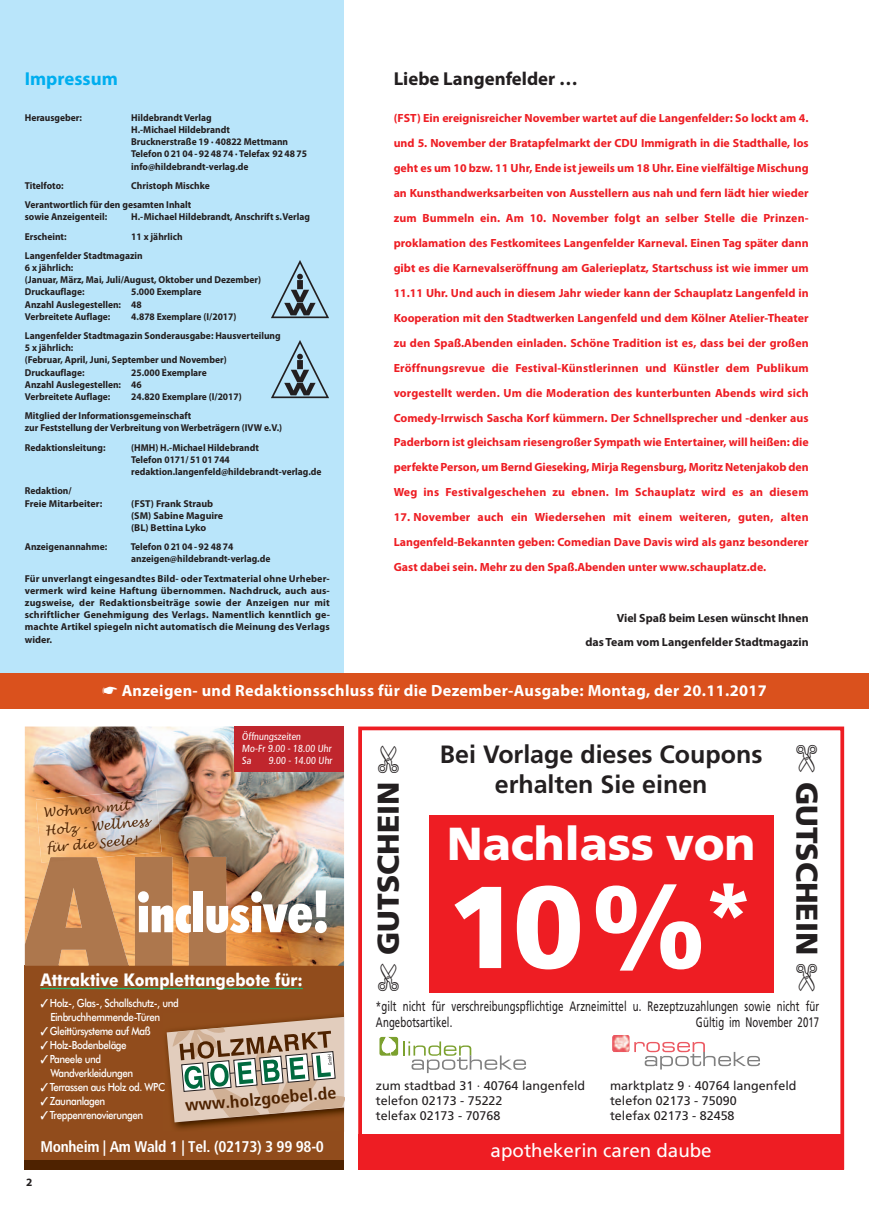
<style>
.page{position:relative;width:869px;height:1205px;background:#fff}
.page>*{position:absolute;margin:0;border:0;box-sizing:border-box;transform-origin:0 0}
.t1{font:900 116.25px "Frutiger";color:#fff}
.t2{font:52.62px "Futura BT Extra Black Condensed+T42";color:#fff;scale:.96 1}
.t3{font:900 46.25px "Frutiger";letter-spacing:-.005em;color:#fff}
.t4{font:900 30px "Frutiger";color:#231f20}
.t5{font:700 25px/30px "Frutiger";color:#231f20;text-align:center}
.t6{font:18.75px "Frutiger";color:#fff}
.t7{font:700 18.75px "Myriad Pro";color:#231f20}
.t8{font:700 18.75px "Myriad Pro";color:#00aeef}
.t9{font:17.5px "Futura BT Bold+T42";color:#fff;scale:.89 1}
.t10{font:16.88px "Frutiger 67 Bold Cn Bold Cn";color:#4e2200;scale:1.07 1}
.t11{font:700 16.25px "Myriad Pro";letter-spacing:.02em;color:#fff}
.t12{font:15.5px "Frutiger 67 Bold Cn Bold Cn";letter-spacing:-.02em;color:#fff}
.t13{font:13.75px/16.5px "Frutiger";letter-spacing:.01em;color:#231f20;scale:.7 1}
.t14{font:12.5px/15px "Frutiger";color:#231f20}
.t15{font:12.5px/17.5px "Lucida Handwrit+T42";color:#4e2200}
.t16{font:700 11.88px/24.9px "Myriad Pro";letter-spacing:.01em;color:#ee1d23;text-align:justify}
.t17{font:700 11.88px/23.5px "Myriad Pro";color:#231f20;text-align:right}
.t18{font:11.25px/14px "Futura BT Medium+T42";letter-spacing:-.04em;color:#fff;scale:.87 1}
.t19{font:condensed 10.25px/12.2px "Frutiger";color:#fff}
.t20{font:700 10px/12.1px "Myriad Pro";color:#231f20;scale:.95 1}
.t21{font:700 10px/12.1px "Myriad Pro";color:#231f20}
.s1{font-size:55.75px}
</style>
<div class="page">
<div style="left:0;top:0;width:344px;height:709px;background:#b9e5fa"></div>
<img style="left:271px;top:340px;width:58px;height:59px">
<div style="left:0;top:673px;width:868px;height:36px;background:#da511d"></div>
<img style="left:271px;top:260px;width:58px;height:59px">
<div style="left:25px;top:966px;width:319px;height:199px;background:#914c1c"></div>
<img style="left:25px;top:726px;width:319px;height:240px">
<svg style="left:25px;top:857px;width:201px;height:109px;background:#c08654"></svg>
<div style="left:25px;top:1159px;width:319px;height:10px;background:#4e2200"></div>
<hr style="left:40px;top:988px;width:263px;height:1px;background:#1eb26a">
<img style="left:173px;top:1015px;width:171px;height:114px">
<svg style="left:162px;top:1017px;width:182px;height:105px;background:#b49f87"></svg>
<img style="left:36px;top:789px;width:125px;height:73px">
<img style="left:49px;top:857px;width:48px;height:5px">
<div style="left:235px;top:726px;width:109px;height:45px;background:#c0262d"></div>
<div style="left:358px;top:726px;width:485px;height:443px;border:4px solid #ee1d23"></div>
<div style="left:429px;top:815px;width:343px;height:177px;background:#ee1d23"></div>
<div style="left:358px;top:1134px;width:485px;height:35px;background:#ee1d23"></div>
<svg style="left:379px;top:1036px;width:147px;height:38px"></svg>
<svg style="left:634px;top:1041px;width:126px;height:29px"></svg>
<img style="left:612px;top:1035px;width:18px;height:17px">
<h3 class="t8" style="left:25px;top:72px;width:94px">Impressum</h3>
<h3 class="t7" style="left:393px;top:72px;width:185px">Liebe Langenfelder …</h3>
<p class="t16" style="left:393px;top:107px;width:416px">(FST) Ein ereignisreicher November wartet auf die Langenfelder: So lockt am 4. und 5. November der Bratapfelmarkt der CDU Immigrath in die Stadthalle, los geht es um 10 bzw. 11 Uhr, Ende ist jeweils um 18 Uhr. Eine vielfältige Mischung an Kunsthandwerksarbeiten von Ausstellern aus nah und fern lädt hier wieder zum Bummeln ein. Am 10. November folgt an selber Stelle die Prinzen - proklamation des Festkomitees Langenfelder Karneval. Einen Tag später dann gibt es die Karnevalseröffnung am Galerieplatz, Startschuss ist wie immer um 11.11 Uhr. Und auch in diesem Jahr wieder kann der Schauplatz Langenfeld in Kooperation mit den Stadtwerken Langenfeld und dem Kölner Atelier-Theater zu den Spaß.Abenden einladen. Schöne Tradition ist es, dass bei der großen Eröffnungsrevue die Festival-Künstlerinnen und Künstler dem Publikum vorgestellt werden. Um die Moderation des kunterbunten Abends wird sich Comedy-Irrwisch Sascha Korf kümmern. Der Schnellsprecher und -denker aus Paderborn ist gleichsam riesengroßer Sympath wie Entertainer, will heißen: die perfekte Person, um Bernd Gieseking, Mirja Regensburg, Moritz Netenjakob den Weg ins Festivalgeschehen zu ebnen. Im Schauplatz wird es an diesem</p>
<p class="t16" style="left:393px;top:506px;width:416px">17. November auch ein Wiedersehen mit einem weiteren, guten, alten Langenfeld-Bekannten geben: Comedian Dave Davis wird als ganz besonderer Gast dabei sein. Mehr zu den Spaß.Abenden unter www.schauplatz.de.</p>
<p class="t17" style="left:585px;top:607px;width:225px">Viel Spaß beim Lesen wünscht Ihnen<br>das Team vom Langenfelder Stadtmagazin</p>
<h3 class="t11" style="left:102px;top:684px;width:666px">☛ Anzeigen- und Redaktionsschluss für die Dezember-Ausgabe: Montag, der 20.11.2017</h3>
<p class="t20" style="left:25px;top:112px;width:62px">Herausgeber:</p>
<p class="t20" style="left:131px;top:112px;width:186px">Hildebrandt Verlag<br>H.-Michael Hildebrandt<br>Brucknerstraße 19 · 40822 Mettmann<br>Telefon 0 21 04 - 92 48 74 · Telefax 92 48 75 info@hildebrandt-verlag.de</p>
<p class="t20" style="left:25px;top:180px;width:42px">Titelfoto:</p>
<p class="t20" style="left:25px;top:177px;width:196px;line-height:19.2px;text-indent:106px">Christoph Mischke<br>Verantwortlich für den gesamten Inhalt</p>
<p class="t20" style="left:25px;top:212px;width:88px">sowie Anzeigenteil:</p>
<p class="t20" style="left:131px;top:212px;width:189px">H.-Michael Hildebrandt, Anschrift s.Verlag</p>
<p class="t20" style="left:25px;top:231px;width:45px">Erscheint:</p>
<p class="t20" style="left:25px;top:227px;width:167px;line-height:19.2px;text-indent:106px">11 x jährlich<br>Langenfelder Stadtmagazin</p>
<p class="t20" style="left:25px;top:262px;width:250px">6 x jährlich:<br>(Januar, März, Mai, Juli/August, Oktober und Dezember)<br>Druckauflage:</p>
<p class="t20" style="left:25px;top:287px;width:187px;text-indent:106px">5.000 Exemplare<br>Anzahl Auslegestellen: 48<br>Verbreitete Auflage:</p>
<p class="t20" style="left:25px;top:308px;width:271px;line-height:19.2px;text-indent:106px">4.878 Exemplare (I/2017)<br>Langenfelder Stadtmagazin Sonderausgabe: Hausverteilung</p>
<p class="t20" style="left:25px;top:343px;width:214px">5 x jährlich:<br>(Februar, April, Juni, September und November)<br>Druckauflage:</p>
<p class="t20" style="left:25px;top:367px;width:193px;text-indent:106px">25.000 Exemplare<br>Anzahl Auslegestellen: 46<br>Verbreitete Auflage:</p>
<p class="t20" style="left:25px;top:388px;width:230px;line-height:19.2px;text-indent:106px">24.820 Exemplare (I/2017)<br>Mitglied der Informationsgemeinschaft</p>
<p class="t20" style="left:25px;top:419px;width:272px;line-height:19.2px">zur Feststellung der Verbreitung von Werbeträgern (IVW e.V.)<br>Redaktionsleitung:</p>
<p class="t20" style="left:131px;top:442px;width:202px">(HMH) H.-Michael Hildebrandt<br>Telefon 0171/ 51 01 744 redaktion.langenfeld@hildebrandt-verlag.de</p>
<p class="t20" style="left:25px;top:486px;width:83px">Redaktion/<br>Freie Mitarbeiter:</p>
<p class="t21" style="left:131px;top:498px;width:93px">(FST) Frank Straub (SM) Sabine Maguire (BL) Bettina Lyko</p>
<p class="t20" style="left:25px;top:541px;width:88px">Anzeigenannahme:</p>
<p class="t20" style="left:131px;top:541px;width:148px">Telefon 0 21 04 - 92 48 74 anzeigen@hildebrandt-verlag.de</p>
<p class="t21" style="left:25px;top:573px;width:307px;text-align:justify">Für unverlangt eingesandtes Bild- oder Textmaterial ohne Urheber - vermerk wird keine Haftung übernommen. Nachdruck, auch aus - zugsweise, der Redaktionsbeiträge sowie der An zeigen nur mit schriftlicher Genehmigung des Verlags. Namentlich kenntlich ge&shy;machte Artikel spiegeln nicht auto matisch die Meinung des Verlags wider.</p>
<p class="t19" style="left:242px;top:731px;width:92px">Öffnungszeiten<br>Mo-Fr 9.00 - 18.00 Uhr<br>Sa</p>
<h3 class="t5" style="left:439px;top:741px;width:324px">Bei Vorlage dieses Coupons erhalten Sie einen</h3>
<h3 class="t3" style="left:446px;top:825px;width:310px">Nachlass von</h3>
<h1 class="t1" style="left:446px;top:881px;width:310px">10%<sup>*</sup></h1>
<p class="t19" style="left:268px;top:755px;width:66px">9.00 - 14.00 Uhr</p>
<h3 class="t4" style="left:376px;top:992px;width:250px;rotate:-90deg">✄ GUTSCHEIN ✄</h3>
<h3 class="t4" style="left:818px;top:744px;width:250px;rotate:90deg">✄ GUTSCHEIN ✄</h3>
<p class="t15" style="left:43px;top:804px;width:105px;rotate:-5deg">Wohnen mit<br>Holz - Wellness für die Seele!</p>
<h2 class="t2" style="left:137px;top:881px;width:201px">inclusi<span class="s1">ve!</span></h2>
<h3 class="t9" style="left:40px;top:970px;width:296px">Attraktive Komplettangebote für:</h3>
<p class="t18" style="left:50px;top:996px;width:150px">Holz-, Glas-, Schallschutz-, und<br>Einbruchhemmende-Türen<br>Gleittürsysteme auf Maß<br>Holz-Bodenbeläge<br>Paneele und<br>Wandverkleidungen<br>Terrassen aus Holz od. WPC<br>Zaunanlagen<br>Treppenrenovierungen</p>
<h3 class="t10" style="left:184px;top:1097px;width:143px;rotate:-5deg">www.holzgoebel.de</h3>
<p class="t13" style="left:376px;top:999px;width:634px">*gilt nicht für verschreibungspflichtige Arzneimittel u. Rezeptzuzahlungen sowie nicht für<br>Angebotsartikel.</p>
<p class="t13" style="left:695px;top:1015px;width:178px">Gültig im November 2017</p>
<p class="t14" style="left:376px;top:1079px;width:211px">zum stadtbad 31 · 40764 langenfeld telefon 02173 - 75222<br>telefax 02173 - 70768</p>
<p class="t14" style="left:609px;top:1079px;width:188px">marktplatz 9 · 40764 langenfeld telefon 02173 - 75090<br>telefax 02173 - 82458</p>
<h3 class="t12" style="left:40px;top:1138px;width:285px">Monheim | Am Wald 1 | Tel. (02173) 3 99 98-0</h3>
<h3 class="t6" style="left:490px;top:1143px;width:222px">apothekerin caren daube</h3>
</div>
